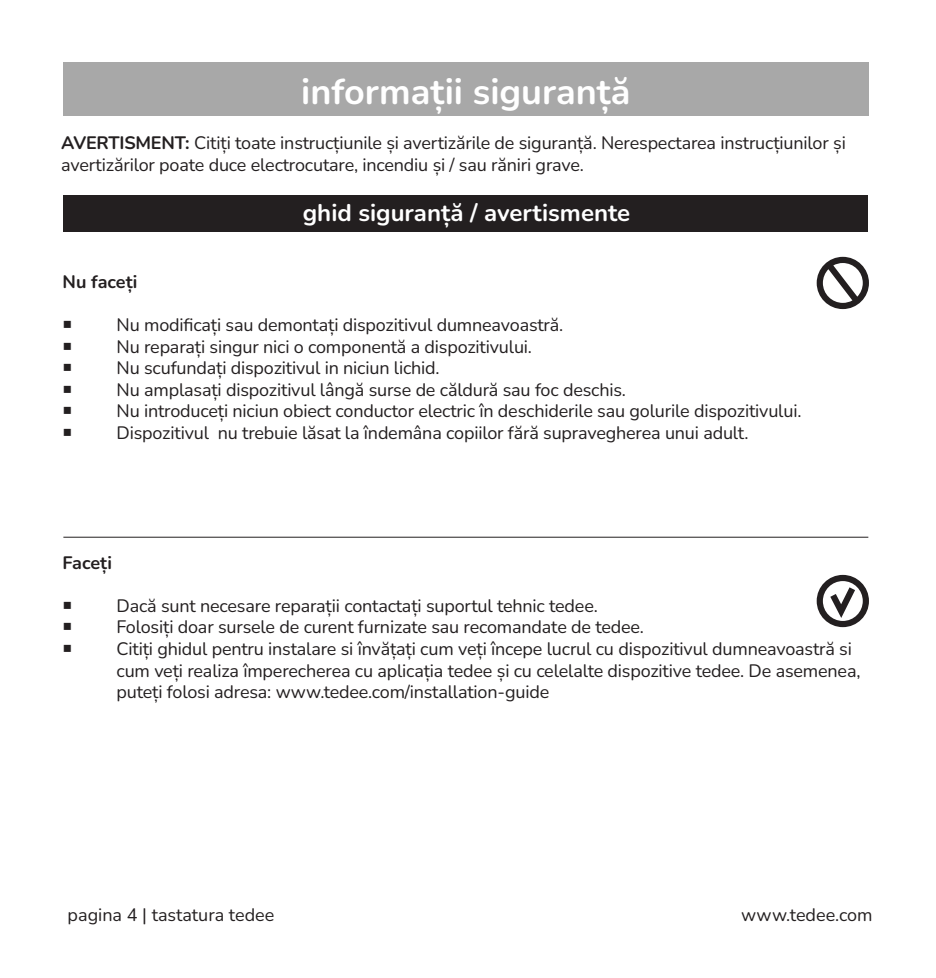
<style>
.page{position:relative;width:936px;height:978px;background:#fff}
.page>*{position:absolute;margin:0;border:0;box-sizing:border-box;transform-origin:0 0}
.bullets_kwadrat{font:700 36px "Nunito";color:#fff}
.bullets_kwadrat-2{font:700 24px "Nunito";color:#fff}
.bullets_kwadrat-3{font:18px/21.6px "Nunito";letter-spacing:-.01em;color:#231f20}
.t1{font:700 18px "Nunito";color:#231f20}
.s1{font-weight:700}
</style>
<div class="page">
<div style="left:63px;top:63px;width:805px;height:53px;background:#a8a8a8"></div>
<div style="left:63px;top:195px;width:805px;height:37px;background:#231f20"></div>
<hr style="left:63px;top:537px;width:805px;height:1px;background:#231f20">
<svg style="left:816px;top:257px;width:52px;height:52px"></svg>
<svg style="left:816px;top:575px;width:52px;height:52px"></svg>
<p class="bullets_kwadrat" style="left:301px;top:67px;width:330px">informații siguranță</p>
<p class="bullets_kwadrat-3" style="left:61px;top:132px;width:786px"><span class="s1">AVERTISMENT:</span> Citiți toate instrucțiunile și avertizările de siguranță. Nerespectarea instrucțiunilor și avertizărilor poate duce electrocutare, incendiu și / sau răniri grave.</p>
<p class="bullets_kwadrat-2" style="left:303px;top:196px;width:329px">ghid siguranță / avertismente</p>
<p class="t1" style="left:63px;top:269px;width:76px">Nu faceți</p>
<p class="bullets_kwadrat-3" style="left:117px;top:313px;width:448px">Nu modificați sau demontați dispozitivul dumneavoastră.</p>
<p class="bullets_kwadrat-3" style="left:117px;top:335px;width:417px">Nu reparați singur nici o componentă a dispozitivului.</p>
<p class="bullets_kwadrat-3" style="left:117px;top:357px;width:324px">Nu scufundați dispozitivul in niciun lichid.</p>
<p class="bullets_kwadrat-3" style="left:117px;top:378px;width:511px">Nu amplasați dispozitivul lângă surse de căldură sau foc deschis.</p>
<p class="bullets_kwadrat-3" style="left:117px;top:400px;width:686px">Nu introduceți niciun obiect conductor electric în deschiderile sau golurile dispozitivului.</p>
<p class="bullets_kwadrat-3" style="left:117px;top:421px;width:633px">Dispozitivul nu trebuie lăsat la îndemâna copiilor fără supravegherea unui adult.</p>
<p class="t1" style="left:63px;top:550px;width:51px">Faceți</p>
<p class="bullets_kwadrat-3" style="left:117px;top:594px;width:482px">Dacă sunt necesare reparații contactați suportul tehnic tedee.</p>
<p class="bullets_kwadrat-3" style="left:117px;top:616px;width:529px">Folosiți doar sursele de curent furnizate sau recomandate de tedee.</p>
<p class="bullets_kwadrat-3" style="left:117px;top:637px;width:745px">Citiți ghidul pentru instalare si învățați cum veți începe lucrul cu dispozitivul dumneavoastră si cum veți realiza împerecherea cu aplicația tedee și cu celelalte dispozitive tedee. De asemenea, puteți folosi adresa: www.tedee.com/installation-guide</p>
<p class="bullets_kwadrat-3" style="left:68px;top:904px;width:208px">pagina 4 | tastatura tedee</p>
<p class="bullets_kwadrat-3" style="left:741px;top:904px;width:133px">www.tedee.com</p>
</div>
